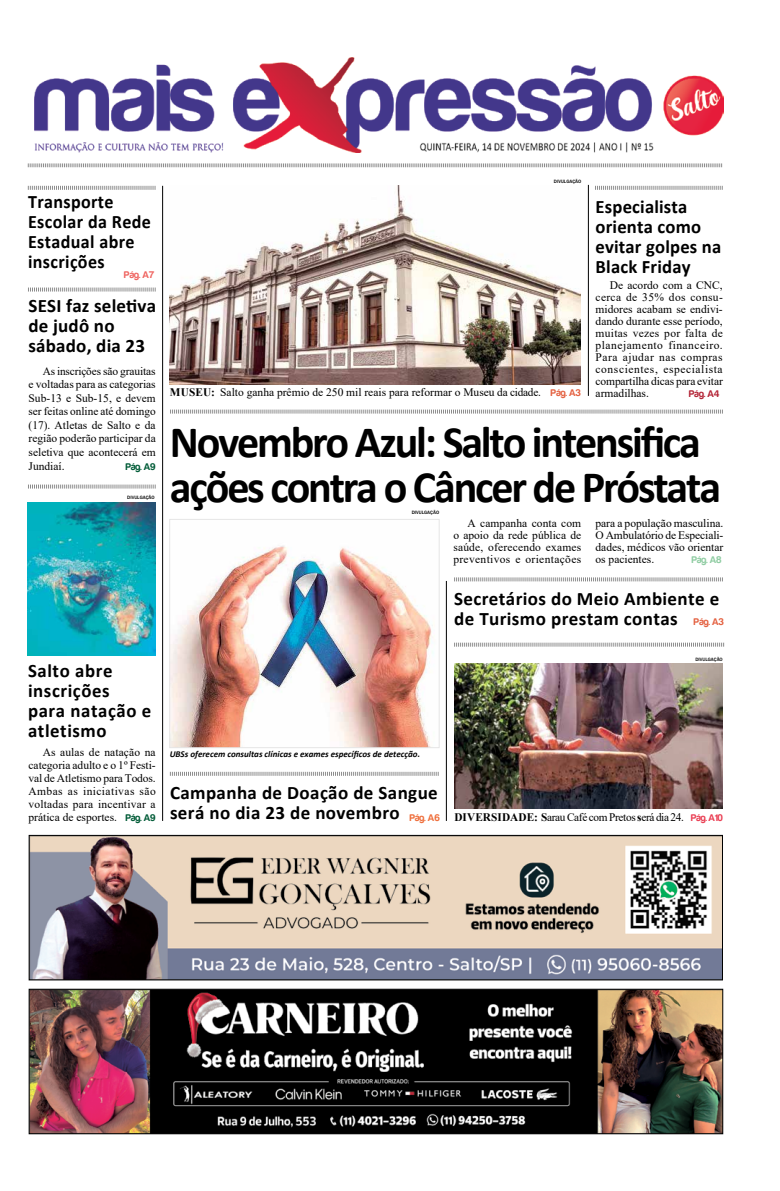
<style>
.page{position:relative;width:780px;height:1191px;background:#fff}
.page>*{position:absolute;margin:0;border:0;box-sizing:border-box;transform-origin:0 0}
.t1{font:700 45px/45px "Calibri";letter-spacing:-.05em;color:#000}
.t2{font:700 19px/20px "Calibri";letter-spacing:.02em;color:#000}
.t3{font:700 19px/20px "Calibri";letter-spacing:.02em;color:#000;scale:.95 1}
.t4{font:11.5px/12px "Times New Roman";color:#000;text-align:justify}
.t5{font:11.5px "Times New Roman";letter-spacing:-.03em;color:#000}
.t6{font:10px "Harabara";color:#e46242}
.t7{font:10px "Harabara";color:#ef6f3c}
.t8{font:10px "Harabara";color:#b32436}
.t9{font:10px "Harabara";color:#005b37}
.t10{font:10px "Harabara";color:#ef6460}
.t11{font:10px "Harabara";color:#8fcca2}
.t12{font:italic 700 9px "Calibri";color:#000}
.t13{font:500 4.9px "Franklin Gothic";color:#000}
.s1{font-family:"Harabara";font-size:10px;color:#005b37}
.s2{font-weight:700}
.s3{font-family:"Harabara";font-size:10px;color:#e46242}
.s4{font-family:"Harabara";font-size:10px;color:#ea3f54}
</style>
<div class="page">
<img style="left:34px;top:58px;width:689px;height:95px">
<svg style="left:28px;top:163px;width:694px;height:5px"></svg>
<img style="left:31px;top:990px;width:690px;height:142px">
<div style="left:29px;top:988px;width:694px;height:146px;border:1px solid #000"></div>
<img style="left:31px;top:837px;width:690px;height:141px">
<div style="left:29px;top:835px;width:694px;height:145px;border:1px solid #000"></div>
<svg style="left:454px;top:577px;width:269px;height:4px"></svg>
<svg style="left:170px;top:772px;width:269px;height:4px"></svg>
<svg style="left:454px;top:642px;width:270px;height:4px"></svg>
<svg style="left:170px;top:409px;width:553px;height:5px"></svg>
<svg style="left:595px;top:186px;width:127px;height:4px"></svg>
<svg style="left:28px;top:287px;width:128px;height:4px"></svg>
<svg style="left:28px;top:484px;width:128px;height:4px"></svg>
<svg style="left:28px;top:186px;width:128px;height:4px"></svg>
<img style="left:170px;top:186px;width:411px;height:198px">
<img style="left:454px;top:663px;width:268px;height:145px">
<img style="left:171px;top:546px;width:263px;height:200px">
<div style="left:169px;top:519px;width:270px;height:229px;border:1px solid #e6e6e6"></div>
<img style="left:28px;top:503px;width:127px;height:153px">
<hr style="left:162px;top:186px;width:1px;height:635px;background:#000">
<hr style="left:446px;top:581px;width:1px;height:240px;background:#000">
<hr style="left:588px;top:185px;width:1px;height:211px;background:#000">
<h2 class="t3" style="left:28px;top:191px;width:131px">Transporte<br>Escolar da Rede<br>Estadual abre inscrições</h2>
<p class="t10" style="left:124px;top:269px;width:32px">Pág. A7</p>
<h2 class="t2" style="left:29px;top:295px;width:129px">SESI faz seletiva de judô no sábado, dia 23</h2>
<p class="t4" style="left:29px;top:364px;width:129px;line-height:13.5px;text-indent:14px">As inscrições são grauitas e voltadas para as categorias Sub-13 e Sub-15, e devem ser feitas online até domingo (17). Atletas de Salto e da região poderão participar da seletiva que acontecerá em Jundiaí.</p>
<p class="t9" style="left:126px;top:461px;width:31px">Pág. A9</p>
<p class="t13" style="left:127px;top:495px;width:29px">DIVULGAÇÃO</p>
<h2 class="t2" style="left:28px;top:661px;width:125px">Salto abre inscrições para natação e atletismo</h2>
<p class="t4" style="left:29px;top:745px;width:129px;line-height:13px;text-indent:14px">As aulas de natação na categoria adulto e o 1º Festi&shy;val de Atletismo para Todos.<br>Ambas as iniciativas são voltadas para incentivar a prática de esportes. <span class="s1">Pág. A9</span></p>
<p class="t13" style="left:554px;top:178px;width:29px">DIVULGAÇÃO</p>
<p class="t4" style="left:170px;top:386px;width:412px"><span class="s2">MUSEU:</span> Salto ganha prêmio de 250 mil reais para reformar o Museu da cidade. <span class="s3">Pág. A3</span></p>
<h2 class="t2" style="left:595px;top:196px;width:127px">Especialista orienta como evitar golpes na<br>Black Friday</h2>
<p class="t4" style="left:595px;top:278px;width:129px;text-indent:14px">De acordo com a CNC, cerca de 35% dos consu&shy;midores acabam se endivi&shy;dando durante esse período, muitas vezes por falta de planejamento financeiro.<br>Para ajudar nas compras conscientes, especialista compartilha dicas para evitar armadilhas.</p>
<p class="t8" style="left:689px;top:388px;width:32px">Pág. A4</p>
<h1 class="t1" style="left:170px;top:418px;width:552px">Novembro Azul: Salto intensifica ações contra o Câncer de Próstata</h1>
<p class="t13" style="left:411px;top:509px;width:29px">DIVULGAÇÃO</p>
<p class="t4" style="left:453px;top:517px;width:129px;text-indent:14px">A campanha conta com o apoio da rede pública de saúde, oferecendo exames preventivos e orientações</p>
<p class="t4" style="left:595px;top:517px;width:129px">para a população masculina.<br>O Ambulatório de Especiali&shy;dades, médicos vão orientar os pacientes.</p>
<p class="t11" style="left:691px;top:555px;width:32px">Pág. A8</p>
<h2 class="t2" style="left:454px;top:588px;width:266px">Secretários do Meio Ambiente e de Turismo prestam contas</h2>
<p class="t6" style="left:694px;top:616px;width:32px">Pág. A3</p>
<p class="t13" style="left:695px;top:656px;width:29px">DIVULGAÇÃO</p>
<p class="t12" style="left:170px;top:748px;width:252px">UBSs oferecem consultas clínicas e exames específicos de detecção.</p>
<h2 class="t2" style="left:170px;top:782px;width:269px">Campanha de Doação de Sangue será no dia 23 de novembro</h2>
<p class="t7" style="left:409px;top:812px;width:32px">Pág. A6</p>
<p class="t5" style="left:454px;top:809px;width:270px"><span class="s2">DIVERSIDADE: S</span>arau Café com Pretos <span class="s2">s</span>erá dia 24. <span class="s4">Pág. A10</span></p>
</div>
